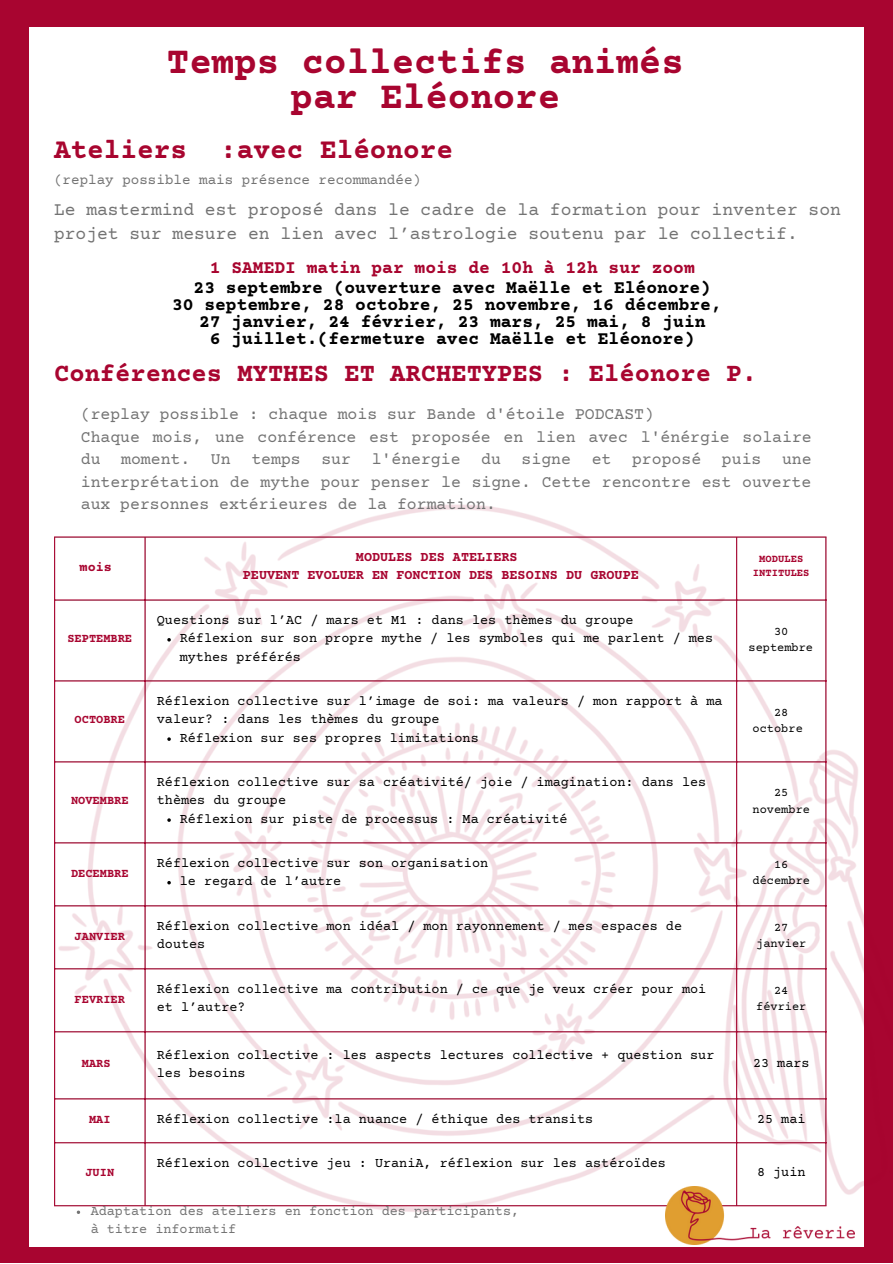
<style>
.page{position:relative;width:893px;height:1264px;background:#fff}
.page>*{position:absolute;margin:0;border:0;box-sizing:border-box;transform-origin:0 0}
.t1{font:700 37.5px "Courier Prime";color:#a80530}
.t2{font:700 27.75px "Courier Prime";color:#a8052f}
.t3{font:700 25.5px "Courier Prime";color:#a80530}
.t4{font:700 18px "Courier Prime";color:#000}
.t5{font:18px/24.8px "Courier Prime";color:#737373}
.t6{font:700 18px "Courier Prime";color:#a8052f}
.t7{font:16.5px/22.5px "Courier Prime";color:#737373}
.t8{font:14.25px "Courier Prime";color:#737373}
.t9{font:13.5px/18.3px "Courier Prime";color:#000}
.t10{font:700 13.5px "Courier Prime";color:#a80530}
.t11{font:13.5px/18px "Courier Prime";color:#737373}
.t12{font:12px/16.6px "Courier Prime";color:#000;text-align:center}
.t13{font:700 12px "Courier Prime";color:#a80530}
.t14{font:700 10.5px/14px "Courier Prime";color:#a80530;text-align:center}
</style>
<div class="page">
<div style="left:0;top:0;width:892px;height:1262px;background:#a80530"></div>
<div style="left:29px;top:27px;width:834px;height:1219px;background:#fff"></div>
<img style="left:29px;top:407px;width:835px;height:840px">
<svg style="left:167px;top:638px;width:4px;height:3px"></svg>
<svg style="left:167px;top:737px;width:4px;height:4px"></svg>
<svg style="left:167px;top:818px;width:4px;height:3px"></svg>
<svg style="left:167px;top:881px;width:4px;height:3px"></svg>
<hr style="left:54px;top:537px;width:1px;height:668px;background:#a80530">
<hr style="left:144px;top:537px;width:1px;height:668px;background:#a80530">
<hr style="left:736px;top:537px;width:1px;height:668px;background:#a80530">
<hr style="left:825px;top:537px;width:1px;height:668px;background:#a80530">
<hr style="left:54px;top:536px;width:772px;height:1px;background:#a80530">
<hr style="left:54px;top:599px;width:772px;height:1px;background:#a80530">
<hr style="left:54px;top:680px;width:772px;height:1px;background:#a80530">
<hr style="left:54px;top:761px;width:772px;height:1px;background:#a80530">
<hr style="left:54px;top:842px;width:772px;height:1px;background:#a80530">
<hr style="left:54px;top:905px;width:772px;height:1px;background:#a80530">
<hr style="left:54px;top:968px;width:772px;height:1px;background:#a80530">
<hr style="left:54px;top:1031px;width:772px;height:1px;background:#a80530">
<hr style="left:54px;top:1098px;width:772px;height:1px;background:#a80530">
<hr style="left:54px;top:1142px;width:772px;height:1px;background:#a80530">
<hr style="left:54px;top:1205px;width:772px;height:1px;background:#a80530">
<img style="left:665px;top:1186px;width:189px;height:58px">
<p class="t1" style="left:167px;top:44px;width:518px">Temps collectifs animés</p>
<p class="t1" style="left:290px;top:79px;width:271px">par Eléonore</p>
<p class="t2" style="left:54px;top:137px;width:400px">Ateliers :avec Eléonore</p>
<p class="t8" style="left:54px;top:173px;width:368px">(replay possible mais présence recommandée)</p>
<p class="t5" style="left:54px;top:198px;width:788px">Le mastermind est proposé dans le cadre de la formation pour inventer son projet sur mesure en lien avec l’astrologie soutenu par le collectif.</p>
<p class="t6" style="left:210px;top:259px;width:486px">1 SAMEDI matin par mois de 10h à 12h sur zoom</p>
<p class="t4" style="left:193px;top:279px;width:519px">23 septembre (ouverture avec Maëlle et Eléonore)</p>
<p class="t4" style="left:172px;top:296px;width:551px">30 septembre, 28 octobre, 25 novembre, 16 décembre,</p>
<p class="t4" style="left:199px;top:313px;width:508px">27 janvier, 24 février, 23 mars, 25 mai, 8 juin</p>
<p class="t4" style="left:210px;top:329px;width:486px">6 juillet.(fermeture avec Maëlle et Eléonore)</p>
<p class="t3" style="left:54px;top:361px;width:704px">Conférences MYTHES ET ARCHETYPES : Eléonore P.</p>
<p class="t7" style="left:81px;top:404px;width:574px">(replay possible : chaque mois sur Bande d'étoile PODCAST)</p>
<p class="t7" style="left:81px;top:426px;width:732px">Chaque mois, une conférence est proposée en lien avec l'énérgie solaire du</p>
<p class="t7" style="left:121px;top:449px;width:71px">moment.</p>
<p class="t7" style="left:211px;top:449px;width:21px">Un</p>
<p class="t7" style="left:251px;top:449px;width:51px">temps</p>
<p class="t7" style="left:321px;top:449px;width:31px">sur</p>
<p class="t7" style="left:371px;top:449px;width:90px">l'énergie</p>
<p class="t7" style="left:481px;top:449px;width:21px">du</p>
<p class="t7" style="left:521px;top:449px;width:51px">signe</p>
<p class="t7" style="left:591px;top:449px;width:21px">et</p>
<p class="t7" style="left:632px;top:449px;width:71px">proposé</p>
<p class="t7" style="left:721px;top:449px;width:41px">puis</p>
<p class="t7" style="left:81px;top:449px;width:732px;text-align:justify;text-indent:701px">une interprétation de mythe pour penser le signe. Cette rencontre est ouverte aux personnes extérieures de la formation.</p>
<p class="t10" style="left:80px;top:560px;width:34px">mois</p>
<p class="t10" style="left:356px;top:550px;width:163px">MODULES DES ATELIERS</p>
<p class="t10" style="left:243px;top:569px;width:397px">PEUVENT EVOLUER EN FONCTION DES BESOINS DU GROUPE</p>
<p class="t9" style="left:157px;top:612px;width:478px">Questions sur l’AC / mars et M1 : dans les thèmes du groupe</p>
<p class="t13" style="left:67px;top:633px;width:66px">SEPTEMBRE</p>
<p class="t9" style="left:180px;top:630px;width:535px">Réflexion sur son propre mythe / les symboles qui me parlent / mes mythes préférés</p>
<p class="t13" style="left:75px;top:714px;width:52px">OCTOBRE</p>
<p class="t13" style="left:71px;top:795px;width:59px">NOVEMBRE</p>
<p class="t9" style="left:157px;top:693px;width:567px">Réflexion collective sur l’image de soi: ma valeurs / mon rapport à ma valeur? : dans les thèmes du groupe</p>
<p class="t9" style="left:180px;top:729px;width:300px">Réflexion sur ses propres limitations</p>
<p class="t9" style="left:157px;top:773px;width:551px">Réflexion collective sur sa créativité/ joie / imagination: dans les thèmes du groupe</p>
<p class="t9" style="left:180px;top:810px;width:389px">Réflexion sur piste de processus : Ma créativité</p>
<p class="t14" style="left:753px;top:552px;width:58px">MODULES<br>INTITULES</p>
<p class="t12" style="left:748px;top:623px;width:66px">30 septembre</p>
<p class="t12" style="left:752px;top:704px;width:52px">28 octobre</p>
<p class="t12" style="left:752px;top:785px;width:59px">25 novembre</p>
<p class="t13" style="left:71px;top:867px;width:59px">DECEMBRE</p>
<p class="t13" style="left:75px;top:930px;width:52px">JANVIER</p>
<p class="t13" style="left:75px;top:993px;width:52px">FEVRIER</p>
<p class="t9" style="left:157px;top:854px;width:333px">Réflexion collective sur son organisation</p>
<p class="t12" style="left:752px;top:856px;width:59px">16 décembre</p>
<p class="t9" style="left:180px;top:873px;width:163px">le regard de l’autre</p>
<p class="t9" style="left:157px;top:917px;width:526px">Réflexion collective mon idéal / mon rayonnement / mes espaces de doutes</p>
<p class="t12" style="left:756px;top:919px;width:52px">27 janvier</p>
<p class="t9" style="left:157px;top:980px;width:551px">Réflexion collective ma contribution / ce que je veux créer pour moi et l’autre?</p>
<p class="t12" style="left:756px;top:982px;width:52px">24 février</p>
<p class="t13" style="left:82px;top:1057px;width:30px">MARS</p>
<p class="t9" style="left:157px;top:1046px;width:559px">Réflexion collective : les aspects lectures collective + question sur les besoins</p>
<p class="t9" style="left:753px;top:1055px;width:58px">23 mars</p>
<p class="t13" style="left:89px;top:1113px;width:23px">MAI</p>
<p class="t9" style="left:157px;top:1110px;width:438px">Réflexion collective :la nuance / éthique des transits</p>
<p class="t9" style="left:757px;top:1110px;width:50px">25 mai</p>
<p class="t13" style="left:85px;top:1167px;width:30px">JUIN</p>
<p class="t9" style="left:157px;top:1154px;width:510px">Réflexion collective jeu : UraniA, réflexion sur les astéroïdes</p>
<p class="t11" style="left:91px;top:1203px;width:430px">Adaptation des ateliers en fonction des participants, à titre informatif</p>
<p class="t9" style="left:757px;top:1164px;width:50px">8 juin</p>
</div>
